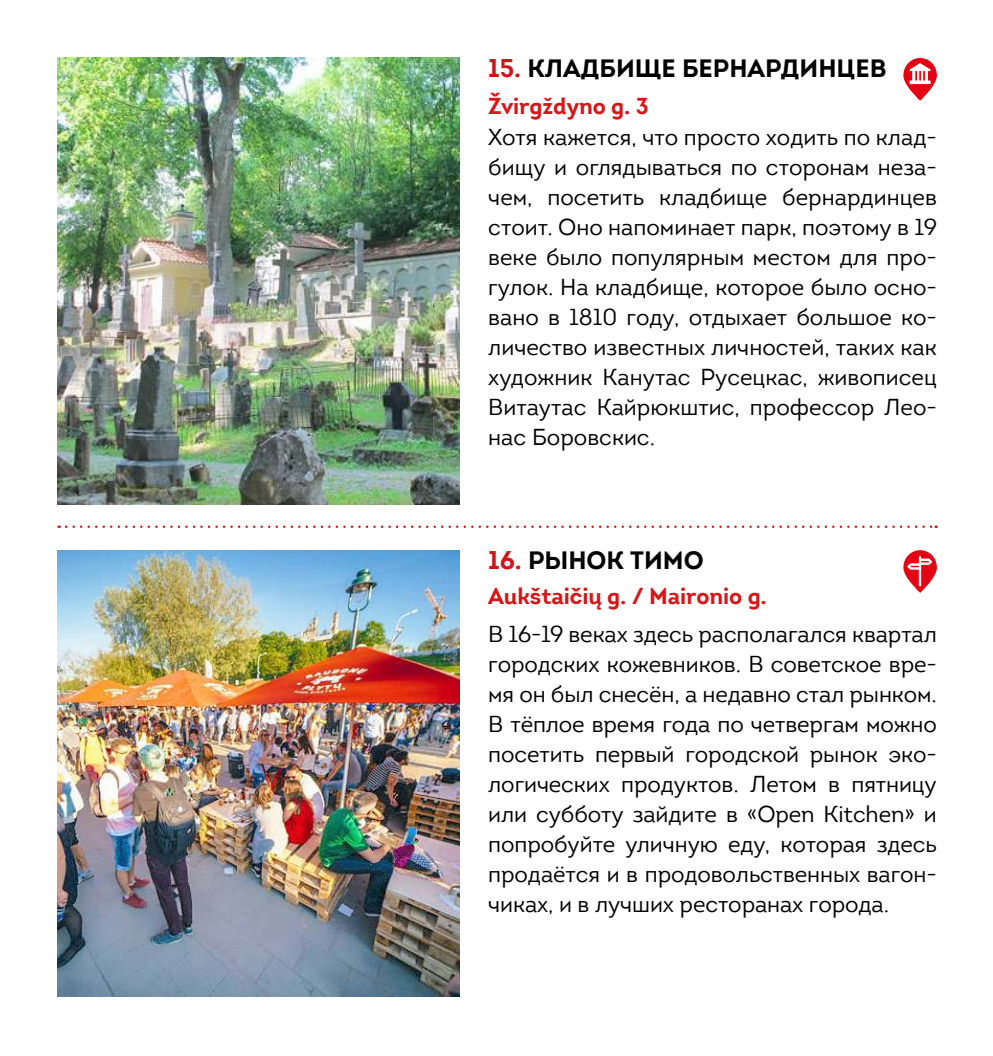
<style>
.page{position:relative;width:993px;height:1056px;background:#fff}
.page>*{position:absolute;margin:0;border:0;box-sizing:border-box;transform-origin:0 0}
.t1{font:700 25px "Intro";color:#000}
.t2{font:22.5px/30px "Intro";letter-spacing:-.005em;color:#000;text-align:justify}
.t3{font:700 22.5px "Intro";letter-spacing:-.005em;color:#d61619}
.s1{color:#cd1619}
</style>
<div class="page">
<img style="left:57px;top:550px;width:403px;height:447px">
<img style="left:57px;top:58px;width:403px;height:446px">
<svg style="left:66px;top:525px;width:870px;height:3px"></svg>
<svg style="left:903px;top:58px;width:33px;height:43px"></svg>
<svg style="left:903px;top:550px;width:33px;height:43px"></svg>
<p class="t1" style="left:488px;top:52px;width:399px"><span class="s1">15.</span> КЛАДБИЩЕ БЕРНАРДИНЦЕВ</p>
<p class="t3" style="left:488px;top:92px;width:162px">Žvirgždyno g. 3</p>
<p class="t2" style="left:488px;top:122px;width:450px">Хотя кажется, что просто ходить по клад&shy;бищу и оглядываться по сторонам неза&shy;чем, посетить кладбище бернардинцев стоит. Оно напоминает парк, поэтому в 19 веке было популярным местом для про&shy;гулок. На кладбище, которое было осно&shy;вано в 1810 году, отдыхает большое ко&shy;личество известных личностей, таких как художник Канутас Русецкас, живописец Витаутас Кайрюкштис, профессор Лео&shy;нас Боровскис.</p>
<p class="t1" style="left:488px;top:544px;width:217px"><span class="s1">16.</span> РЫНОК ТИМО</p>
<p class="t3" style="left:488px;top:582px;width:280px">Aukštaičių g. / Maironio g.</p>
<p class="t2" style="left:488px;top:619px;width:450px">В 16-19 веках здесь располагался квартал городских кожевников. В советское вре&shy;мя он был снесён, а недавно стал рынком.<br>В тёплое время года по четвергам можно посетить первый городской рынок эко&shy;логических продуктов. Летом в пятницу или субботу зайдите в «Open Kitchen» и попробуйте уличную еду, которая здесь продаётся и в продовольственных вагон&shy;чиках, и в лучших ресторанах города.</p>
</div>
